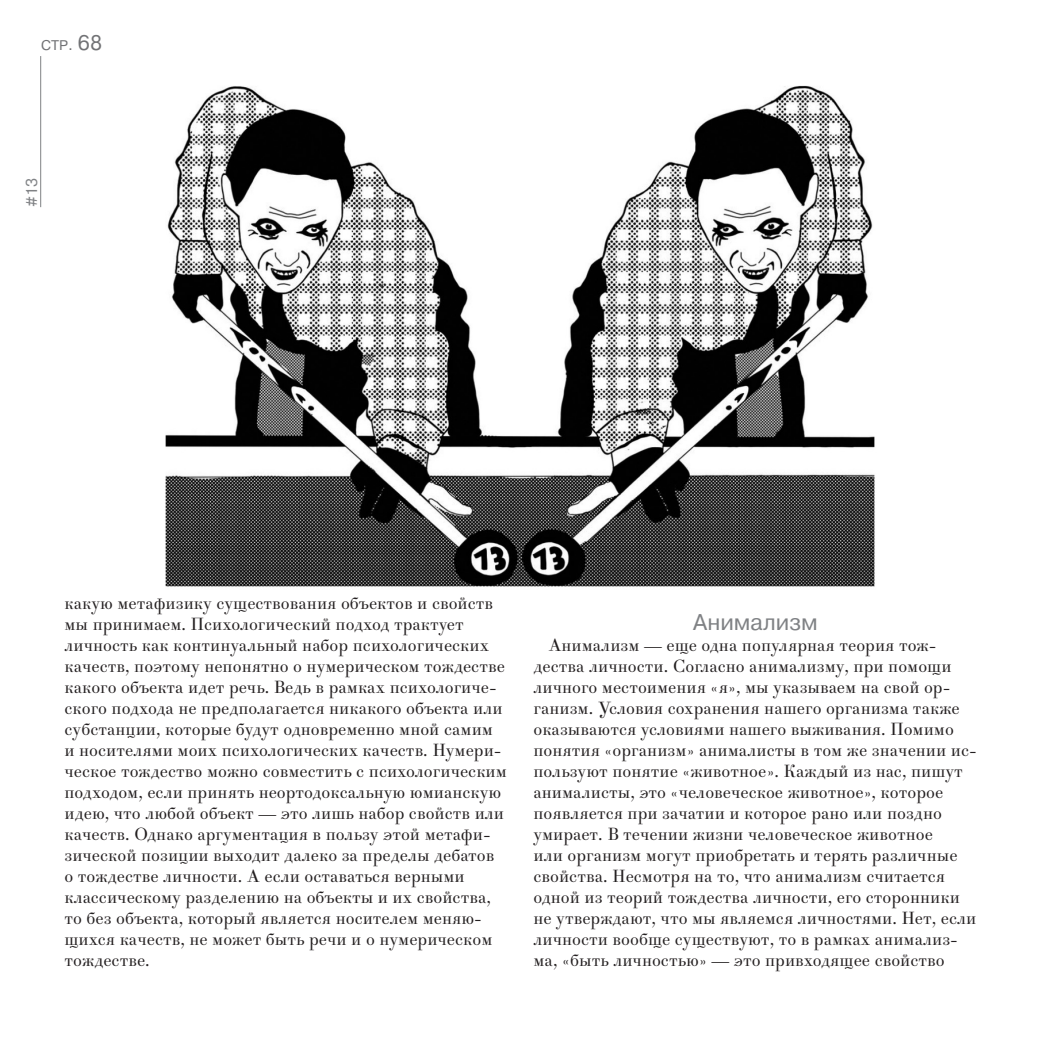
<style>
.page{position:relative;width:1057px;height:1042px;background:#fff}
.page>*{position:absolute;margin:0;border:0;box-sizing:border-box;transform-origin:0 0}
.текст{font:22.75px "Pragmatica C";color:#808285}
.текст-2{font:17.5px/21px "Theano Didot";color:#231f20}
.t1{font:15.75px "Pragmatica C";color:#808285}
.t2{font:14px "Pragmatica C";color:#717275}
.s1{font-size:15.75px}
.s2{font-size:21px}
</style>
<div class="page">
<hr style="left:40px;top:56px;width:1px;height:151px;background:#808285">
<img style="left:165px;top:85px;width:710px;height:502px">
<p class="t2" style="left:41px;top:38px;width:63px">СТР<span class="s1">.</span> <span class="s2">68</span></p>
<p class="t1" style="left:23px;top:207px;width:31px;rotate:-90deg">#13</p>
<p class="текст-2" style="left:64px;top:593px;width:444px">какую метафизику существования объектов и свойств мы принимаем. Психологический подход трактует личность как континуальный набор психологических качеств, поэтому непонятно о нумерическом тождестве какого объекта идет речь. Ведь в рамках психологиче&shy;ского подхода не предполагается никакого объекта или субстанции, которые будут одновременно мной самим и носителями моих психологических качеств. Нумери&shy;ческое тождество можно совместить с психологическим подходом, если принять неортодоксальную юмианскую идею, что любой объект — это лишь набор свойств или качеств. Однако аргументация в пользу этой метафи&shy;зической позиции выходит далеко за пределы дебатов о тождестве личности. А если оставаться верными классическому разделению на объекты и их свойства, то без объекта, который является носителем меняю&shy;щихся качеств, не может быть речи и о нумерическом тождестве.</p>
<p class="текст" style="left:693px;top:610px;width:126px">Анимализм</p>
<p class="текст-2" style="left:533px;top:635px;width:445px;text-indent:15px">Анимализм — еще одна популярная теория тож&shy;дества личности. Согласно анимализму, при помощи личного местоимения «я», мы указываем на свой ор&shy;ганизм. Условия сохранения нашего организма также оказываются условиями нашего выживания. Помимо понятия «организм» анималисты в том же значении ис&shy;пользуют понятие «животное». Каждый из нас, пишут анималисты, это «человеческое животное», которое появляется при зачатии и которое рано или поздно умирает. В течении жизни человеческое животное<br>или организм могут приобретать и терять различные свойства. Несмотря на то, что анимализм считается одной из теорий тождества личности, его сторонники не утверждают, что мы являемся личностями. Нет, если личности вообще существуют, то в рамках анимализ&shy;ма, «быть личностью» — это привходящее свойство</p>
</div>
